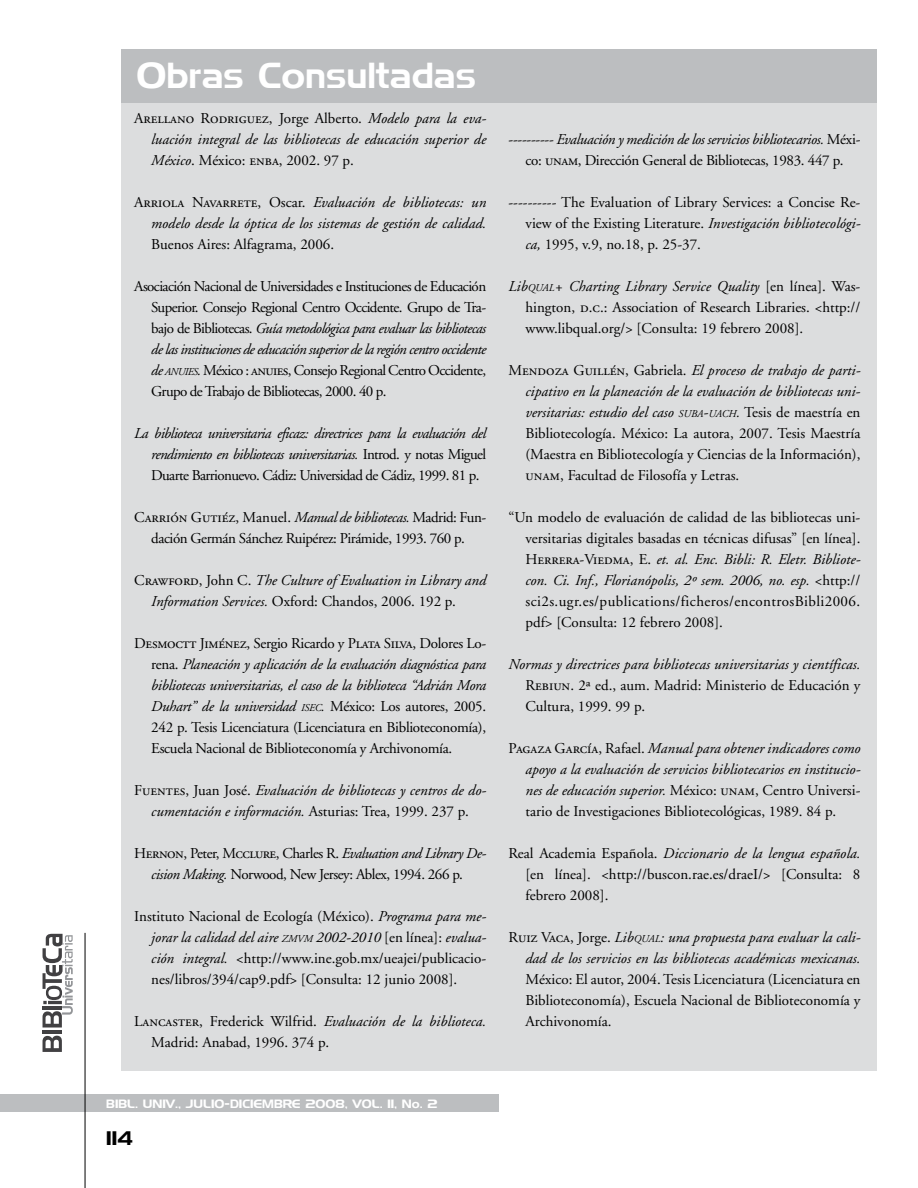
<style>
.page{position:relative;width:918px;height:1188px;background:#fff}
.page>*{position:absolute;margin:0;border:0;box-sizing:border-box;transform-origin:0 0}
.t1{font:36px "Denmark";color:#fff}
.t2{font:19.5px "Denmark";color:#000}
.t3{font:15px/21px "Adobe Garamond";color:#000;text-align:justify}
.t4{font:italic 15px/21px "Adobe Garamond";color:#000;text-align:justify}
.t5{font:15px/21px "Adobe Garamond";letter-spacing:-.03em;color:#000;text-align:center}
.t6{font:15px/21px "Adobe Garamond";letter-spacing:-.02em;color:#000;text-align:center}
.t7{font:15px "Adobe Garamond Regular SC";color:#000}
.t8{font:12px "Denmark";color:#fff}
.s1{font-family:"Adobe Garamond"}
.s2{font-family:"Adobe Garamond";font-style:italic}
.s3{font-style:normal}
.s4{font-family:"Adobe Garamond Regular SC";font-style:normal}
.s5{font-style:italic}
.s6{font-style:italic;font-size:10.5px}
.s7{font-family:"Adobe Garamond Regular SC"}
.s8{font-size:10.5px}
</style>
<div class="page">
<svg style="left:43px;top:1036px;width:19px;height:16px"></svg>
<hr style="left:43px;top:1030px;width:19px;height:4px;background:#414042">
<svg style="left:43px;top:934px;width:30px;height:94px"></svg>
<div style="left:0;top:1094px;width:498px;height:17px;background:#bcbec0"></div>
<hr style="left:85px;top:933px;width:1px;height:255px;background:#000">
<div style="left:122px;top:99px;width:756px;height:972px;background:#dcddde"></div>
<div style="left:122px;top:50px;width:756px;height:54px;background:#bcbec0"></div>
<h1 class="t1" style="left:136px;top:54px;width:341px">Obras Consultadas</h1>
<p class="t7" style="left:134px;top:110px;width:353px">Arellano Rodriguez<span class="s1">, Jorge Alberto.</span> <span class="s2">Modelo para la eva-</span></p>
<p class="t4" style="left:151px;top:129px;width:336px">luación integral de las bibliotecas de educación superior de<br>México<span class="s3">. México:</span> <span class="s4">enba</span><span class="s3">, 2002. 97 p.</span></p>
<p class="t4" style="left:134px;top:192px;width:354px;text-align:right"><span class="s4">Arriola Navarrete</span><span class="s3">, Oscar.</span> Evaluación de bibliotecas: un modelo desde la óptica de los sistemas de gestión de calidad.</p>
<p class="t3" style="left:151px;top:234px;width:184px">Buenos Aires: Alfagrama, 2006.</p>
<p class="t3" style="left:151px;top:276px;width:336px;text-indent:-17px">Asociación Nacional de Universidades e Instituciones de Educación Superior. Consejo Regional Centro Occidente. Grupo de Tra&shy;bajo de Bibliotecas. <span class="s5">Guía metodológica para evaluar las bibliotecas de las instituciones de educación superior de la región centro occidente de</span> <span class="s6">ANUIES</span><span class="s5">.</span> México : <span class="s7">anuies</span>, Consejo Regional Centro Occidente, Grupo de Trabajo de Bibliotecas, 2000. 40 p.</p>
<p class="t4" style="left:151px;top:423px;width:336px;text-indent:-17px">La biblioteca universitaria eficaz: directrices para la evaluación del rendimiento en bibliotecas universitarias. <span class="s3">Introd. y notas Miguel Duarte Barrionuevo. Cádiz: Universidad de Cádiz, 1999. 81 p.</span></p>
<p class="t5" style="left:134px;top:507px;width:353px"><span class="s7">Carrión Gutiéz</span>, Manuel. <span class="s5">Manual de bibliotecas.</span> Madrid: Fun&shy;dación Germán Sánchez Ruipérez: Pirámide, 1993. 760 p.</p>
<p class="t4" style="left:151px;top:570px;width:336px;text-indent:-17px"><span class="s4">Crawford</span><span class="s3">, John C.</span> The Culture of Evaluation in Library and<br>Information Services. <span class="s3">Oxford: Chandos, 2006. 192 p.</span></p>
<p class="t3" style="left:151px;top:633px;width:337px;text-indent:-17px">D<span class="s7">esmoctt Jiménez</span>, Sergio Ricardo y <span class="s7">Plata Silva</span>, Dolores Lo&shy;rena. <span class="s5">Planeación y aplicación de la evaluación diagnóstica para bibliotecas universitarias, el caso de la biblioteca “Adrián Mora Duhart” de la universidad</span> <span class="s6">ISEC</span><span class="s5">.</span> México: Los autores, 2005.<br>242 p. Tesis Licenciatura (Licenciatura en Biblioteconomía), Escuela Nacional de Biblioteconomía y Archivonomía.</p>
<p class="t4" style="left:134px;top:780px;width:354px;text-align:center"><span class="s4">Fuentes</span><span class="s3">, Juan José.</span> Evaluación de bibliotecas y centros de do&shy;cumentación e información. <span class="s3">Asturias: Trea, 1999. 237 p.</span></p>
<p class="t5" style="left:134px;top:843px;width:353px"><span class="s7">Hernon</span>, Peter, <span class="s7">Mcclure</span>, Charles R. <span class="s5">Evaluation and Library De&shy;cision Making.</span> Norwood, New Jersey: Ablex, 1994. 266 p.</p>
<p class="t3" style="left:151px;top:906px;width:336px;text-indent:-17px">Instituto Nacional de Ecología (México). <span class="s5">Programa para me&shy;jorar la calidad del aire</span> <span class="s6">ZMVM</span> <span class="s5">2002-2010</span> [en línea]: <span class="s5">evalua&shy;ción integral.</span> &lt;http://www.ine.gob.mx/ueajei/publicacio&shy;nes/libros/394/cap9.pdf&gt; [Consulta: 12 junio 2008].</p>
<p class="t3" style="left:151px;top:1011px;width:336px;text-indent:-17px"><span class="s7">Lancaster</span>, Frederick Wilfrid. <span class="s5">Evaluación de la biblioteca.<br></span>Madrid: Anabad, 1996. 374 p.</p>
<p class="t8" style="left:106px;top:1096px;width:333px">BIBL. UNIV., JULIO-DICIEMBRE 2008, VOL. 11, No. 2</p>
<h2 class="t2" style="left:106px;top:1127px;width:29px">114</h2>
<p class="t6" style="left:509px;top:129px;width:353px">---------- <span class="s5">Evaluación y medición de los servicios bibliotecarios.</span> Méxi&shy;co: <span class="s7">unam</span>, Dirección General de Bibliotecas, 1983. 447 p.</p>
<p class="t3" style="left:526px;top:192px;width:336px;text-indent:-17px">---------- The Evaluation of Library Services: a Concise Re&shy;view of the Existing Literature. <span class="s5">Investigación bibliotecológi&shy;ca,</span> 1995, v.9, no.18, p. 25-37.</p>
<p class="t3" style="left:526px;top:276px;width:336px;text-indent:-17px"><span class="s5">Lib</span><span class="s6">QUAL</span><span class="s5">+ Charting Library Service Quality</span> [en línea]. Was&shy;hington, <span class="s7">d.c.</span>: Association of Research Libraries. &lt;http:// www.libqual.org/&gt; [Consulta: 19 febrero 2008].</p>
<p class="t3" style="left:526px;top:360px;width:337px;text-indent:-17px"><span class="s7">Mendoza Guillén</span>, Gabriela. <span class="s5">El proceso de trabajo de parti&shy;cipativo en la planeación de la evaluación de bibliotecas uni&shy;versitarias: estudio del caso</span> <span class="s6">SUBA</span><span class="s5">-</span><span class="s6">UACH</span><span class="s5">.</span> Tesis de maestría en Bibliotecología. México: La autora, 2007. Tesis Maestría (Maestra en Bibliotecología y Ciencias de la Información), <span class="s7">unam</span>, Facultad de Filosofía y Letras.</p>
<p class="t3" style="left:526px;top:507px;width:336px;text-indent:-17px">“Un modelo de evaluación de calidad de las bibliotecas uni&shy;versitarias digitales basadas en técnicas difusas” [en línea].<br><span class="s7">Herrera-Viedma</span>, E. <span class="s5">et. al. Enc. Bibli: R. Eletr. Bibliote&shy;con. Ci. Inf., Florianópolis, 2º sem. 2006, no. esp.</span> &lt;http:// sci2s.ugr.es/publications/ficheros/encontrosBibli2006. pdf&gt; [Consulta: 12 febrero 2008].</p>
<p class="t4" style="left:526px;top:654px;width:336px;text-indent:-17px">Normas y directrices para bibliotecas universitarias y científicas.<br><span class="s4">Rebiun</span><span class="s3">. 2ª ed., aum. Madrid: Ministerio de Educación y Cultura, 1999. 99 p.</span></p>
<p class="t4" style="left:526px;top:738px;width:336px;text-indent:-17px"><span class="s4">Pagaza García</span><span class="s3">, Rafael.</span> Manual para obtener indicadores como apoyo a la evaluación de servicios bibliotecarios en institucio&shy;nes de educación superior. <span class="s3">México:</span> <span class="s4">unam</span><span class="s3">, Centro Universi&shy;tario de Investigaciones Bibliotecológicas, 1989. 84 p.</span></p>
<p class="t3" style="left:526px;top:843px;width:336px;text-indent:-17px">Real Academia Española. <span class="s5">Diccionario de la lengua española. </span>[en línea]. &lt;http://buscon.rae.es/draeI/&gt; [Consulta: 8 febrero 2008].</p>
<p class="t4" style="left:508px;top:927px;width:353px;text-align:right"><span class="s4">Ruiz Vaca,</span> <span class="s3">Jorge.</span> Lib<span class="s8">QUAL</span>: una propuesta para evaluar la cali&shy;dad de los servicios en las bibliotecas académicas mexicanas.</p>
<p class="t3" style="left:526px;top:969px;width:337px">México: El autor, 2004. Tesis Licenciatura (Licenciatura en Biblioteconomía), Escuela Nacional de Biblioteconomía y Archivonomía.</p>
</div>
